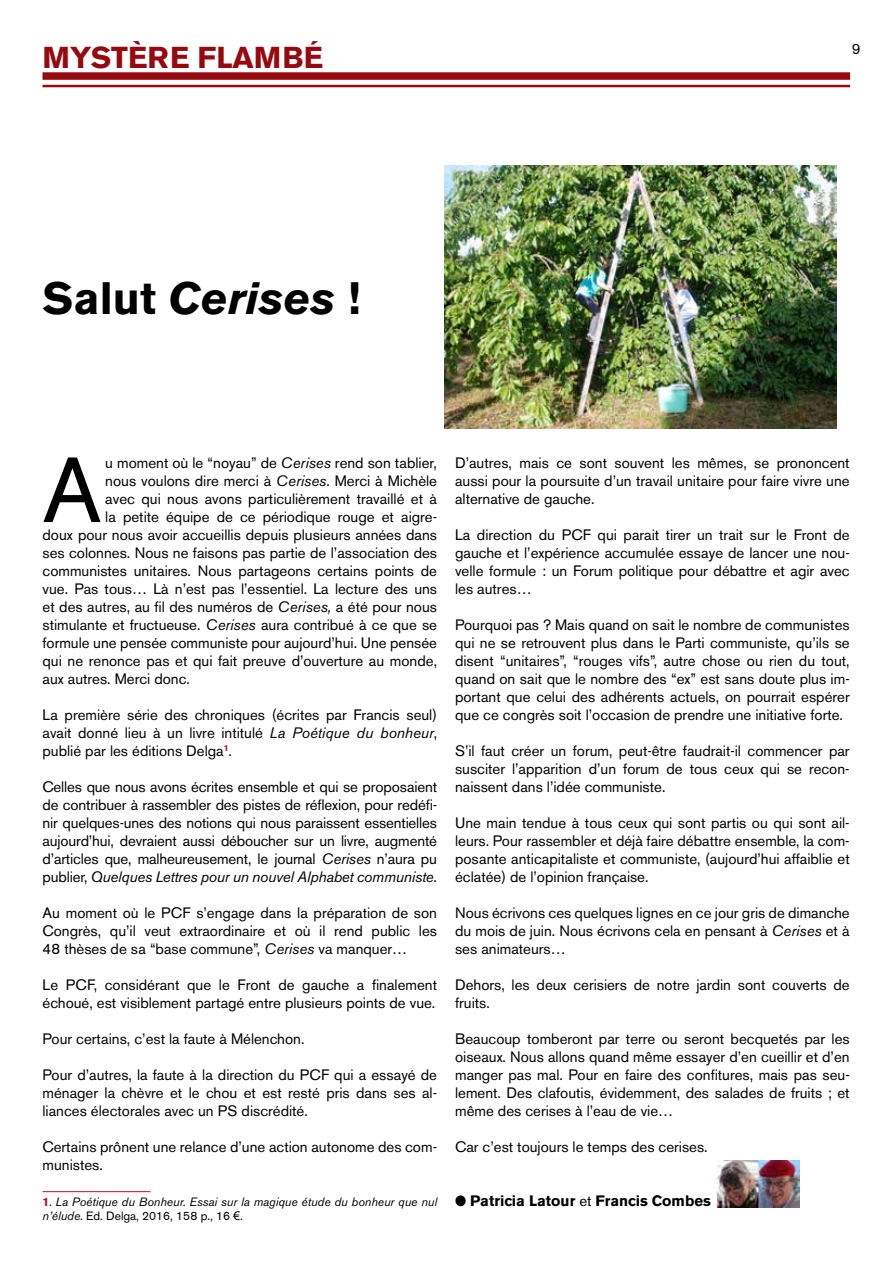
<style>
.page{position:relative;width:893px;height:1263px;background:#fff}
.page>*{position:absolute;margin:0;border:0;box-sizing:border-box;transform-origin:0 0}
.t1{font:91.5px "Akzidenz Grotesk BE";color:#000}
.t2{font:italic 700 45px "Akzidenz Grotesk BE";color:#000}
.t3{font:700 30px "Akzidenz Grotesk BE";color:#98090f}
.t4{font:15px/18px "Akzidenz Grotesk BE";color:#000;text-align:justify}
.t5{font:700 15px "Akzidenz Grotesk BE";color:#000}
.t6{font:italic 12px/14.4px "Akzidenz Grotesk BE";color:#000}
.s1{font-style:normal}
.s2{font-style:italic}
.s3{font-weight:700;font-style:normal;color:#cd071e}
.s4{font-family:"Arial";font-style:normal}
.s5{font-weight:400}
</style>
<div class="page">
<hr style="left:43px;top:1191px;width:108px;height:1px;background:#cd071e">
<div style="left:43px;top:72px;width:807px;height:8px;background:#98090f"></div>
<hr style="left:43px;top:85px;width:807px;height:2px;background:#98090f">
<img style="left:444px;top:166px;width:392px;height:262px">
<img style="left:716px;top:1161px;width:84px;height:46px">
<h3 class="t3" style="left:43px;top:40px;width:282px">MYSTÈRE FLAMBÉ</h3>
<p class="t4" style="left:852px;top:40px;width:10px">9</p>
<h2 class="t2" style="left:43px;top:271px;width:319px"><span class="s1">Salut</span> Cerises <span class="s1">!</span></h2>
<h1 class="t1" style="left:43px;top:436px;width:61px">A</h1>
<p class="t4" style="left:105px;top:454px;width:333px">u moment où le “noyau” de <span class="s2">Cerises</span> rend son tablier,</p>
<p class="t4" style="left:105px;top:472px;width:333px">nous voulons dire merci à <span class="s2">Cerises</span>. Merci à Michèle</p>
<p class="t4" style="left:105px;top:490px;width:333px">avec qui nous avons particulièrement travaillé et à</p>
<p class="t4" style="left:105px;top:508px;width:333px">la petite équipe de ce périodique rouge et aigre-</p>
<p class="t4" style="left:43px;top:526px;width:396px">doux pour nous avoir accueillis depuis plusieurs années dans</p>
<p class="t4" style="left:43px;top:544px;width:396px">ses colonnes. Nous ne faisons pas partie de l’association des</p>
<p class="t4" style="left:43px;top:562px;width:396px">communistes unitaires. Nous partageons certains points de</p>
<p class="t4" style="left:43px;top:580px;width:396px">vue. Pas tous… Là n’est pas l’essentiel. La lecture des uns</p>
<p class="t4" style="left:43px;top:598px;width:396px">et des autres, au fil des numéros de <span class="s2">Cerises,</span> a été pour nous</p>
<p class="t4" style="left:43px;top:616px;width:396px">stimulante et fructueuse. <span class="s2">Cerises</span> aura contribué à ce que se</p>
<p class="t4" style="left:43px;top:634px;width:396px">formule une pensée communiste pour aujourd’hui. Une pensée</p>
<p class="t4" style="left:43px;top:652px;width:396px">qui ne renonce pas et qui fait preuve d’ouverture au monde,</p>
<p class="t4" style="left:43px;top:670px;width:149px">aux autres. Merci donc.</p>
<p class="t4" style="left:43px;top:706px;width:396px">La première série des chroniques (écrites par Francis seul) avait donné lieu à un livre intitulé <span class="s2">La Poétique du bonheur</span>, publié par les éditions Delga<sup>1</sup>.</p>
<p class="t4" style="left:43px;top:778px;width:396px">Celles que nous avons écrites ensemble et qui se proposaient de contribuer à rassembler des pistes de réflexion, pour redéfi&shy;nir quelques-unes des notions qui nous paraissent essentielles aujourd’hui, devraient aussi déboucher sur un livre, augmenté d’articles que, malheureusement, le journal <span class="s2">Cerises</span> n’aura pu publier, <span class="s2">Quelques Lettres pour un nouvel Alphabet communiste</span>.</p>
<p class="t4" style="left:43px;top:904px;width:396px">Au moment où le PCF s’engage dans la préparation de son Congrès, qu’il veut extraordinaire et où il rend public les 48 thèses de sa “base commune”, <span class="s2">Cerises</span> va manquer…</p>
<p class="t4" style="left:43px;top:976px;width:396px">Le PCF, considérant que le Front de gauche a finalement échoué, est visiblement partagé entre plusieurs points de vue.</p>
<p class="t4" style="left:43px;top:1030px;width:263px">Pour certains, c’est la faute à Mélenchon.</p>
<p class="t4" style="left:43px;top:1066px;width:396px">Pour d’autres, la faute à la direction du PCF qui a essayé de ménager la chèvre et le chou et est resté pris dans ses al&shy;liances électorales avec un PS discrédité.</p>
<p class="t4" style="left:43px;top:1138px;width:396px">Certains prônent une relance d’une action autonome des com&shy;munistes.</p>
<p class="t6" style="left:43px;top:1195px;width:396px"><span class="s3">1</span><span class="s1">.</span> La Poétique du Bonheur. Essai sur la magique étude du bonheur que nul n’élude<span class="s1">. Ed. Delga, 2016, 158 p., 16</span> <span class="s4">€</span><span class="s1">.</span></p>
<p class="t4" style="left:455px;top:454px;width:396px">D’autres, mais ce sont souvent les mêmes, se prononcent aussi pour la poursuite d’un travail unitaire pour faire vivre une alternative de gauche.</p>
<p class="t4" style="left:455px;top:526px;width:396px">La direction du PCF qui parait tirer un trait sur le Front de gauche et l’expérience accumulée essaye de lancer une nou&shy;velle formule : un Forum politique pour débattre et agir avec les autres…</p>
<p class="t4" style="left:455px;top:616px;width:396px">Pourquoi pas ? Mais quand on sait le nombre de communistes qui ne se retrouvent plus dans le Parti communiste, qu’ils se disent “unitaires”, “rouges vifs”, autre chose ou rien du tout, quand on sait que le nombre des “ex” est sans doute plus im&shy;portant que celui des adhérents actuels, on pourrait espérer que ce congrès soit l’occasion de prendre une initiative forte.</p>
<p class="t4" style="left:455px;top:742px;width:396px">S’il faut créer un forum, peut-être faudrait-il commencer par susciter l’apparition d’un forum de tous ceux qui se recon&shy;naissent dans l’idée communiste.</p>
<p class="t4" style="left:455px;top:814px;width:396px">Une main tendue à tous ceux qui sont partis ou qui sont ail&shy;leurs. Pour rassembler et déjà faire débattre ensemble, la com&shy;posante anticapitaliste et communiste, (aujourd’hui affaiblie et éclatée) de l’opinion française.</p>
<p class="t4" style="left:455px;top:904px;width:396px">Nous écrivons ces quelques lignes en ce jour gris de dimanche du mois de juin. Nous écrivons cela en pensant à <span class="s2">Cerises</span> et à ses animateurs…</p>
<p class="t4" style="left:455px;top:976px;width:396px">Dehors, les deux cerisiers de notre jardin sont couverts de fruits.</p>
<p class="t4" style="left:455px;top:1030px;width:396px">Beaucoup tomberont par terre ou seront becquetés par les oiseaux. Nous allons quand même essayer d’en cueillir et d’en manger pas mal. Pour en faire des confitures, mais pas seu&shy;lement. Des clafoutis, évidemment, des salades de fruits ; et même des cerises à l’eau de vie…</p>
<p class="t4" style="left:455px;top:1138px;width:254px">Car c’est toujours le temps des cerises.</p>
<p class="t5" style="left:455px;top:1192px;width:257px">● Patricia Latour <span class="s5">et</span> Francis Combes</p>
</div>
